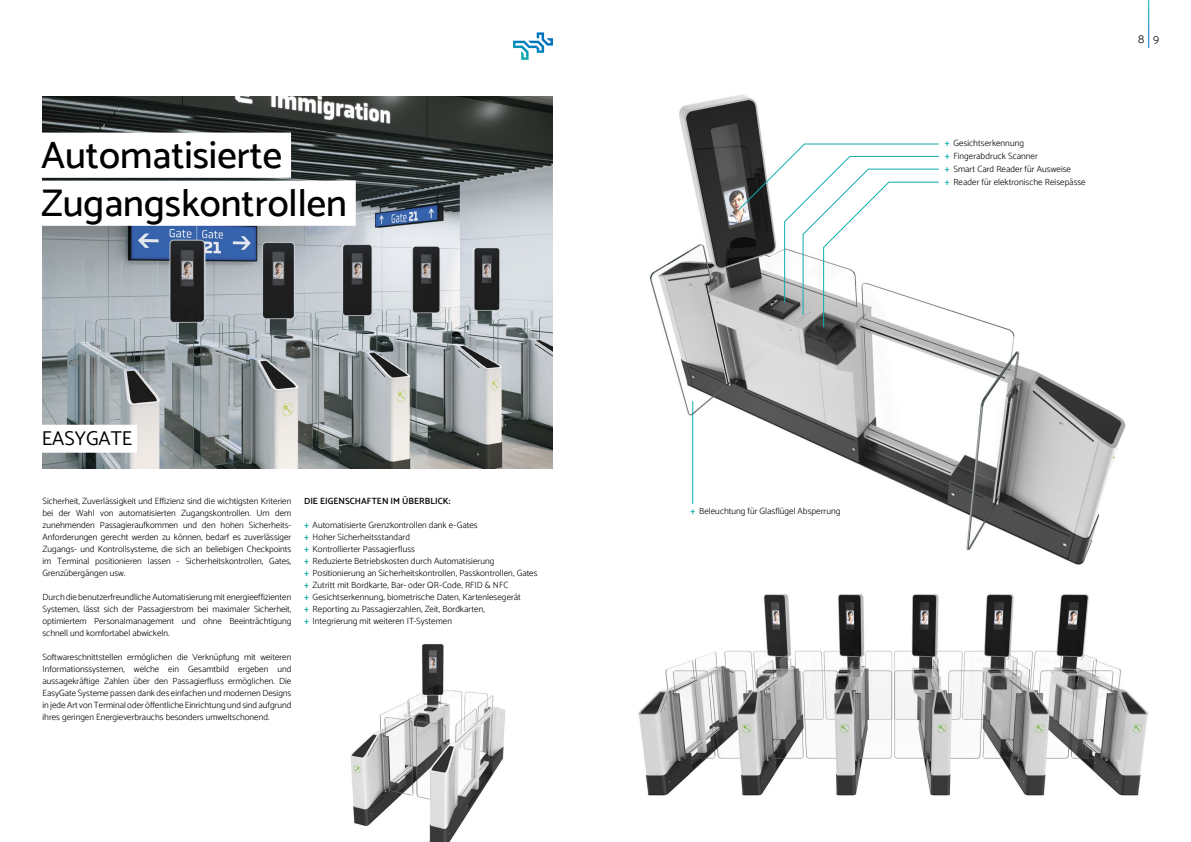
<style>
.page{position:relative;width:1191px;height:842px;background:#fff}
.page>*{position:absolute;margin:0;border:0;box-sizing:border-box;transform-origin:0 0}
.t1{font:500 38.4px/48px "Catamaran";color:#000}
.t2{font:20px "Catamaran";color:#000}
.t3{font:300 12px "Catamaran";color:#000}
.t4{font:300 9px/12px "Catamaran";letter-spacing:.005em;color:#000;text-align:justify}
.t5{font:600 9px "Catamaran";color:#000}
.s1{font-weight:600;color:#10acac}
</style>
<div class="page">
<img style="left:43px;top:96px;width:510px;height:372px">
<img style="left:350px;top:644px;width:156px;height:198px">
<div style="left:41px;top:133px;width:250px;height:45px;background:#fff"></div>
<div style="left:41px;top:181px;width:315px;height:45px;background:#fff"></div>
<div style="left:42px;top:425px;width:95px;height:28px;background:#fff"></div>
<svg style="left:513px;top:32px;width:40px;height:28px"></svg>
<img style="left:649px;top:94px;width:477px;height:470px">
<img style="left:638px;top:564px;width:510px;height:232px">
<svg style="left:738px;top:143px;width:201px;height:185px"></svg>
<hr style="left:692px;top:401px;width:1px;height:103px;background:#10acac">
<h1 class="t1" style="left:41px;top:131px;width:307px">Automatisierte<br>Zugangskontrollen</h1>
<h2 class="t2" style="left:42px;top:426px;width:92px">EASYGATE</h2>
<p class="t4" style="left:43px;top:495px;width:250px">Sicherheit, Zuverlässigkeit und Effizienz sind die wichtigsten Kriterien bei der Wahl von automatisierten Zugangskontrollen. Um dem zunehmenden Passagieraufkommen und den hohen Sicherheits-Anforderungen gerecht werden zu können, bedarf es zuverlässiger Zugangs- und Kontrollsysteme, die sich an beliebigen Checkpoints im Terminal positionieren lassen - Sicherheitskontrollen, Gates, Grenzübergängen usw.</p>
<p class="t4" style="left:43px;top:591px;width:250px">Durch die benutzerfreundliche Automatisierung mit energieeffizienten Systemen, lässt sich der Passagierstrom bei maximaler Sicherheit, optimiertem Personalmanagement und ohne Beeinträchtigung schnell und komfortabel abwickeln.</p>
<p class="t4" style="left:43px;top:651px;width:250px">Softwareschnittstellen ermöglichen die Verknüpfung mit weiteren Informationssystemen, welche ein Gesamtbild ergeben und aussagekräftige Zahlen über den Passagierfluss ermöglichen. Die EasyGate Systeme passen dank des einfachen und modernen Designs in jede Art von Terminal oder öffentliche Einrichtung und sind aufgrund ihres geringen Energieverbrauchs besonders umweltschonend.</p>
<p class="t5" style="left:304px;top:496px;width:148px">DIE EIGENSCHAFTEN IM ÜBERBLICK:</p>
<p class="t4" style="left:304px;top:519px;width:235px;text-align:left"><span class="s1">+</span> Automatisierte Grenzkontrollen dank e-Gates<br><span class="s1">+</span> Hoher Sicherheitsstandard<br><span class="s1">+</span> Kontrollierter Passagierfluss<br><span class="s1">+</span> Reduzierte Betriebskosten durch Automatisierung<br><span class="s1">+</span> Positionierung an Sicherheitskontrollen, Passkontrollen, Gates <span class="s1">+</span> Zutritt mit Bordkarte, Bar- oder QR-Code, RFID &amp; NFC<br><span class="s1">+</span> Gesichtserkennung, biometrische Daten, Kartenlesegerät<br><span class="s1">+</span> Reporting zu Passagierzahlen, Zeit, Bordkarten,<br><span class="s1">+</span> Integrierung mit weiteren IT-Systemen</p>
<p class="t4" style="left:945px;top:136px;width:142px;line-height:13px;text-align:left"><span class="s1">+</span> Gesichtserkennung<br><span class="s1">+</span> Fingerabdruck Scanner<br><span class="s1">+</span> Smart Card Reader für Ausweise<br><span class="s1">+</span> Reader für elektronische Reisepässe</p>
<h3 class="t3" style="left:1138px;top:32px;width:22px">8 9</h3>
<p class="t4" style="left:690px;top:505px;width:151px"><span class="s1">+</span> Beleuchtung für Glasflügel Absperrung</p>
</div>
